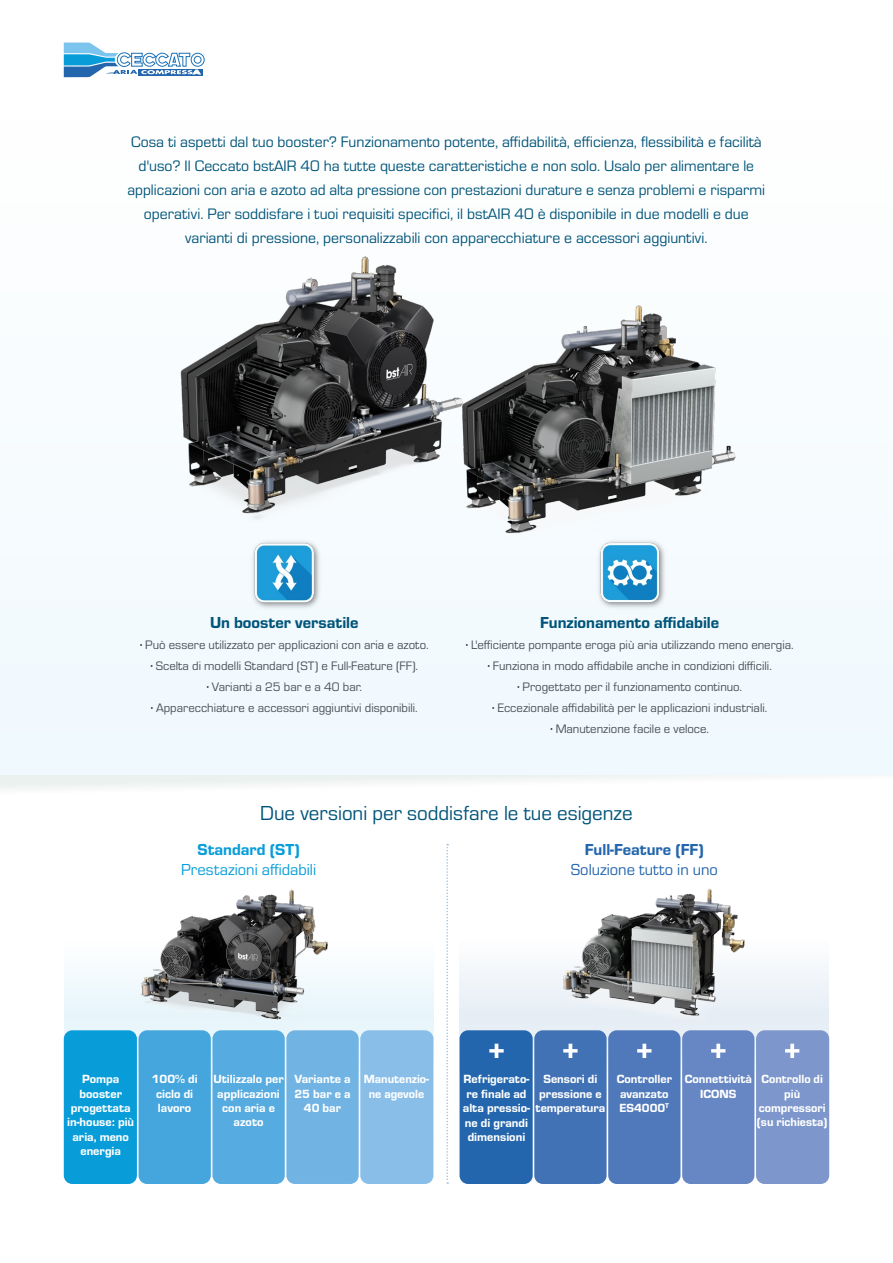
<style>
.page{position:relative;width:893px;height:1263px;background:#fff}
.page>*{position:absolute;margin:0;border:0;box-sizing:border-box;transform-origin:0 0}
.t1{font:21px "Eurostile";color:#005479}
.t2{font:16.5px "Eurostile Hea";color:#005479}
.t3{font:16.5px "Eurostile";color:#089dd9}
.t4{font:16.5px "Eurostile";color:#2466ad}
.t5{font:16.5px "Eurostile Hea";color:#2466ad}
.t6{font:16.5px "Eurostile Hea";color:#089dd9}
.t7{font:15.75px/24px "Eurostile";color:#005479;text-align:center}
.t8{font:12.75px/21px "Eurostile";color:#485156;text-align:center}
.t9{font:12.3px/14.4px "Eurostile Hea";color:#fff;text-align:center}
</style>
<div class="page">
<div style="left:460px;top:968px;width:369px;height:43px;background:#edf3f8"></div>
<div style="left:64px;top:973px;width:369px;height:38px;background:#eef8fc"></div>
<svg style="left:64px;top:1011px;width:369px;height:97px;background:#e7f5fa"></svg>
<svg style="left:0;top:775px;width:800px;height:71px"></svg>
<div style="left:0;top:119px;width:893px;height:656px;background:#f0f9fe"></div>
<svg style="left:460px;top:1011px;width:369px;height:97px;background:#e5ecf4"></svg>
<hr style="left:892px;top:940px;width:1px;height:76px;background:#182642">
<img style="left:170px;top:250px;width:304px;height:269px">
<img style="left:438px;top:268px;width:304px;height:266px">
<div style="left:64px;top:1030px;width:73px;height:154px;background:#089dd9;border-radius:9px"></div>
<div style="left:460px;top:1030px;width:73px;height:154px;background:#2466ad;border-radius:9px"></div>
<div style="left:139px;top:1030px;width:72px;height:154px;background:#45a6de;border-radius:9px"></div>
<div style="left:534px;top:1030px;width:73px;height:154px;background:#4272b6;border-radius:9px"></div>
<div style="left:212px;top:1030px;width:73px;height:154px;background:#56abe0;border-radius:9px"></div>
<div style="left:608px;top:1030px;width:72px;height:154px;background:#4f79ba;border-radius:9px"></div>
<div style="left:286px;top:1030px;width:73px;height:154px;background:#71b4e4;border-radius:9px"></div>
<div style="left:682px;top:1030px;width:72px;height:154px;background:#6687c3;border-radius:9px"></div>
<div style="left:360px;top:1030px;width:73px;height:154px;background:#89bee8;border-radius:9px"></div>
<div style="left:756px;top:1030px;width:73px;height:154px;background:#7d96cb;border-radius:9px"></div>
<svg style="left:446px;top:844px;width:2px;height:340px"></svg>
<svg style="left:489px;top:1044px;width:15px;height:14px"></svg>
<svg style="left:563px;top:1044px;width:15px;height:14px"></svg>
<svg style="left:637px;top:1044px;width:14px;height:14px"></svg>
<svg style="left:711px;top:1044px;width:14px;height:14px"></svg>
<svg style="left:785px;top:1044px;width:14px;height:14px"></svg>
<img style="left:598px;top:541px;width:67px;height:67px">
<img style="left:253px;top:541px;width:66px;height:67px">
<img style="left:554px;top:888px;width:195px;height:142px">
<img style="left:138px;top:889px;width:194px;height:165px">
<svg style="left:64px;top:43px;width:141px;height:34px"></svg>
<p class="t7" style="left:128px;top:129px;width:639px">Cosa ti aspetti dal tuo booster? Funzionamento potente, affidabilità, efficienza, flessibilità e facilità d'uso? Il Ceccato bstAIR 40 ha tutte queste caratteristiche e non solo. Usalo per alimentare le applicazioni con aria e azoto ad alta pressione con prestazioni durature e senza problemi e risparmi operativi. Per soddisfare i tuoi requisiti specifici, il bstAIR 40 è disponibile in due modelli e due varianti di pressione, personalizzabili con apparecchiature e accessori aggiuntivi.</p>
<p class="t2" style="left:210px;top:611px;width:150px">Un booster versatile</p>
<p class="t8" style="left:145px;top:634px;width:285px">Può essere utilizzato per applicazioni con aria e azoto.<br>Scelta di modelli Standard (ST) e Full-Feature (FF).<br>Varianti a 25 bar e a 40 bar.<br>Apparecchiature e accessori aggiuntivi disponibili.</p>
<p class="t2" style="left:540px;top:611px;width:181px">Funzionamento affidabile</p>
<p class="t8" style="left:471px;top:634px;width:324px">L'efficiente pompante eroga più aria utilizzando meno energia.<br>Funziona in modo affidabile anche in condizioni difficili.<br>Progettato per il funzionamento continuo.<br>Eccezionale affidabilità per le applicazioni industriali.<br>Manutenzione facile e veloce.</p>
<h1 class="t1" style="left:260px;top:799px;width:374px">Due versioni per soddisfare le tue esigenze</h1>
<p class="t6" style="left:197px;top:838px;width:104px">Standard (ST)</p>
<p class="t3" style="left:181px;top:858px;width:137px">Prestazioni affidabili</p>
<p class="t5" style="left:585px;top:838px;width:120px">Full-Feature (FF)</p>
<p class="t4" style="left:571px;top:858px;width:149px">Soluzione tutto in uno</p>
<p class="t9" style="left:294px;top:1071px;width:58px">Variante a<br>25 bar e a<br>40 bar</p>
<p class="t9" style="left:685px;top:1071px;width:69px">Connettività<br>ICONS</p>
<p class="t9" style="left:67px;top:1071px;width:68px">Pompa booster progettata in-house: più aria, meno energia</p>
<p class="t9" style="left:464px;top:1071px;width:67px">Refrigerato-</p>
<p class="t9" style="left:214px;top:1071px;width:72px">Utilizzalo per applicazioni con aria e azoto</p>
<p class="t9" style="left:617px;top:1071px;width:57px;text-align:left">Controller avanzato<br>ES4000<sup>T</sup></p>
<p class="t9" style="left:152px;top:1071px;width:47px">100% di ciclo di lavoro</p>
<p class="t9" style="left:539px;top:1071px;width:64px">Sensori di pressione e</p>
<p class="t9" style="left:364px;top:1071px;width:67px">Manutenzio&shy;ne agevole</p>
<p class="t9" style="left:757px;top:1071px;width:72px">Controllo di più compressori (su richiesta)</p>
<p class="t9" style="left:466px;top:1085px;width:62px">re finale ad</p>
<p class="t9" style="left:463px;top:1100px;width:144px">alta pressio- temperatura</p>
<p class="t9" style="left:465px;top:1114px;width:65px">ne di grandi</p>
<p class="t9" style="left:468px;top:1129px;width:59px">dimensioni</p>
</div>
